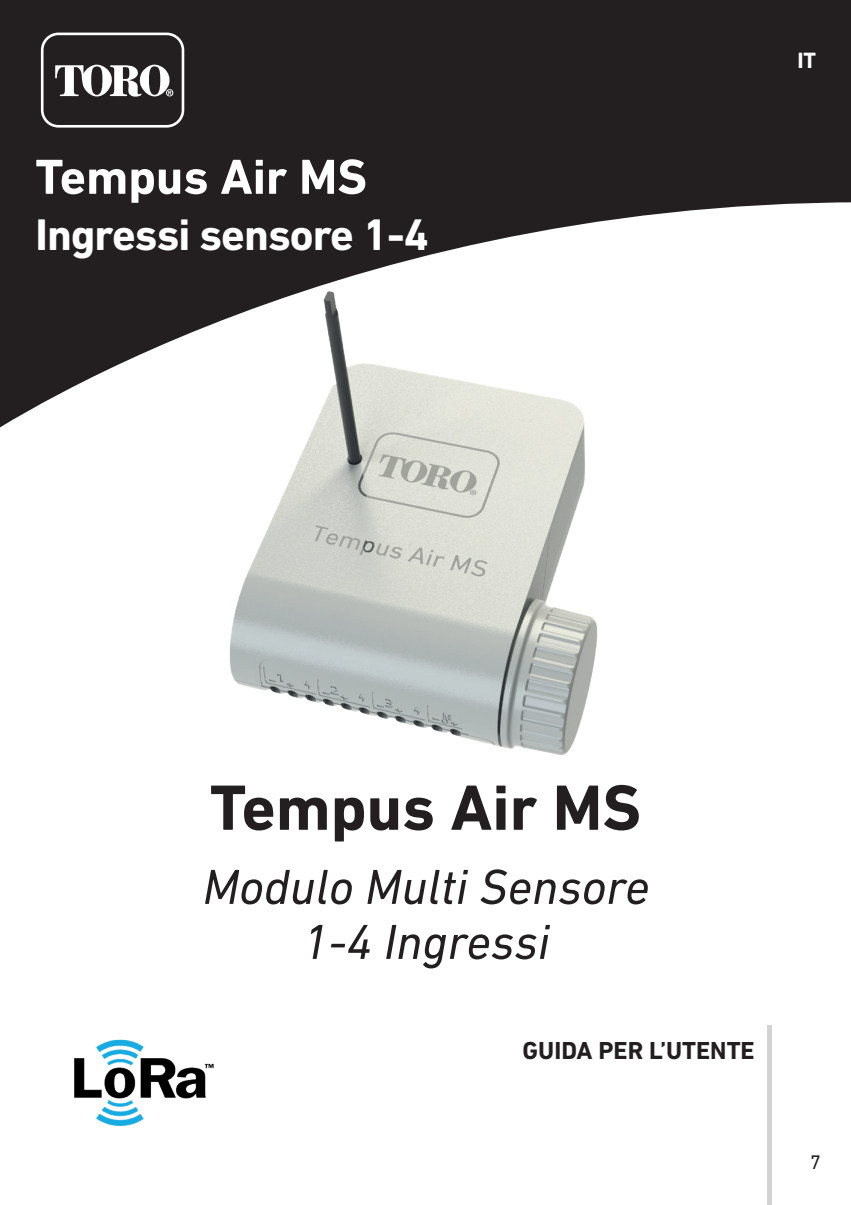
<style>
.page{position:relative;width:851px;height:1205px;background:#fff}
.page>*{position:absolute;margin:0;border:0;box-sizing:border-box;transform-origin:0 0}
.t1{font:700 65px "DIN Next LT Pro";color:#231f20}
.t2{font:italic 50px/55px "DIN Next LT Pro";color:#231f20;text-align:center}
.t3{font:700 50px "DIN Next LT Pro";color:#fff}
.t4{font:700 45px "DIN Next LT Pro";letter-spacing:-.02em;color:#fff}
.t5{font:700 25px "DIN Next LT Pro";color:#231f20}
.t6{font:700 22.5px "DIN Next LT Pro";color:#fff}
.t7{font:20px "DIN Next LT Pro";color:#231f20}
</style>
<div class="page">
<img style="left:229px;top:450px;width:369px;height:305px">
<hr style="left:767px;top:1025px;width:4px;height:180px;background:#d3d3d3">
<svg style="left:0;top:0;width:850px;height:450px;fill:#231f20"></svg>
<div style="left:788px;top:0;width:49px;height:99px;background:#231f20"></div>
<svg style="left:41px;top:33px;width:143px;height:95px"></svg>
<img style="left:74px;top:1039px;width:140px;height:88px">
<p class="t3" style="left:35px;top:148px;width:333px">Tempus Air MS</p>
<p class="t4" style="left:35px;top:208px;width:395px">Ingressi sensore 1-4</p>
<p class="t6" style="left:797px;top:47px;width:20px">IT</p>
<h1 class="t1" style="left:210px;top:769px;width:432px">Tempus Air MS</h1>
<p class="t2" style="left:203px;top:859px;width:448px">Modulo Multi Sensore<br>1-4 Ingressi</p>
<p class="t5" style="left:522px;top:1035px;width:234px">GUIDA PER L’UTENTE</p>
<p class="t7" style="left:810px;top:1151px;width:12px">7</p>
</div>
